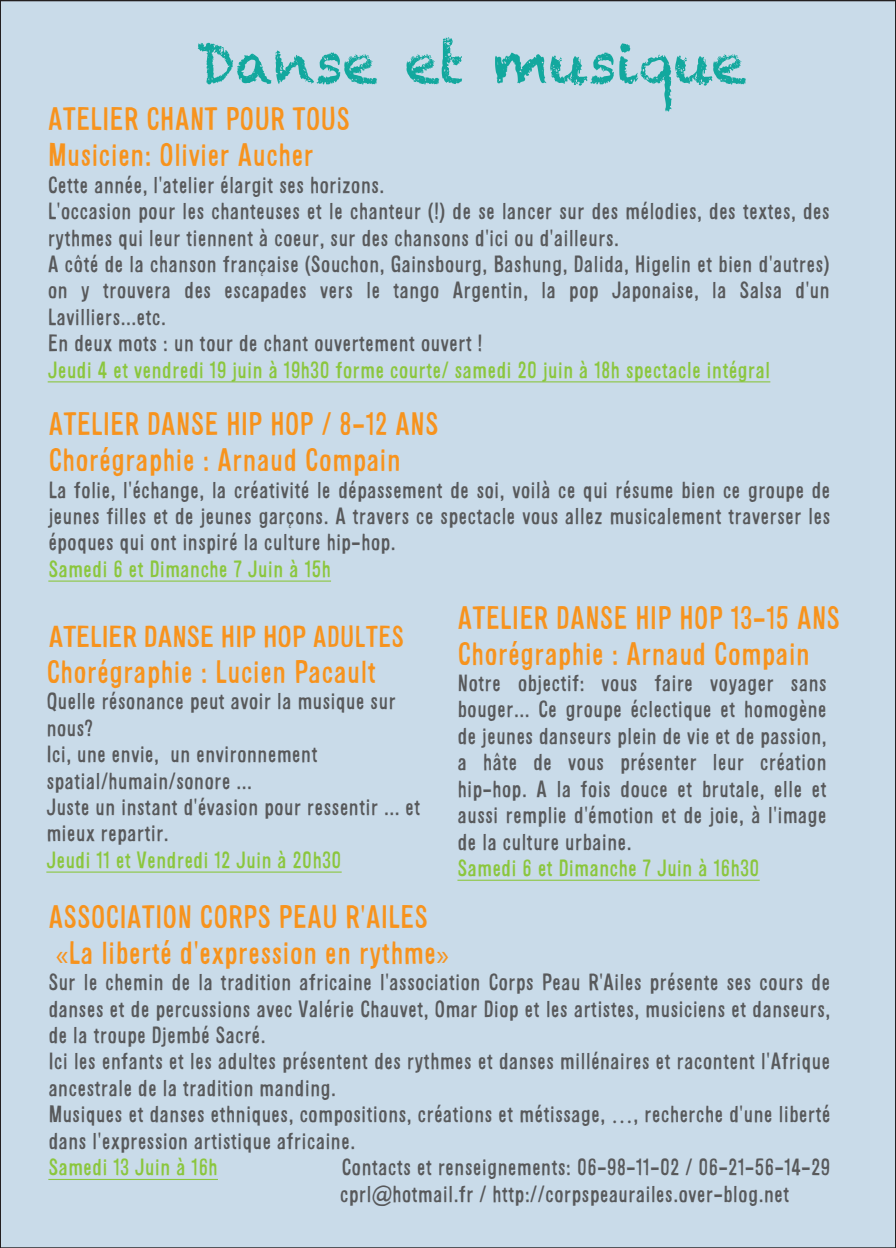
<style>
.page{position:relative;width:896px;height:1248px;background:#fff}
.page>*{position:absolute;margin:0;border:0;box-sizing:border-box;transform-origin:0 0}
.t1{font:56px "Chalkduster";color:#12a89e}
.t2{font:30px/36px "Alsina Ultrajada";color:#f7931d}
.t3{font:28px "Alsina Ultrajada";letter-spacing:-.02em;color:#f7931d;scale:1.09 1}
.t4{font:22px/26.4px "Alsina Ultrajada";color:#58595b}
.t5{font:22px "Alsina Ultrajada";color:#8bc63e}
.s1{font-family:"Myriad Pro"}
</style>
<div class="page">
<div style="left:0;top:0;width:896px;height:1247px;background:#c9dbe9"></div>
<hr style="left:48px;top:580px;width:283px;height:1px;background:#8bc63e">
<hr style="left:48px;top:1178px;width:170px;height:1px;background:#8bc63e">
<hr style="left:46px;top:871px;width:296px;height:1px;background:#8bc63e">
<hr style="left:457px;top:879px;width:303px;height:1px;background:#8bc63e">
<hr style="left:48px;top:381px;width:722px;height:1px;background:#8bc63e">
<h1 class="t1" style="left:197px;top:30px;width:551px">Danse et musique</h1>
<h2 class="t2" style="left:48px;top:100px;width:304px">ATELIER CHANT POUR TOUS<br>Musicien: Olivier Aucher</h2>
<p class="t4" style="left:48px;top:171px;width:784px">Cette année, l'atelier élargit ses horizons.<br>L'occasion pour les chanteuses et le chanteur (!) de se lancer sur des mélodies, des textes, des rythmes qui leur tiennent à coeur, sur des chansons d'ici ou d'ailleurs.<br>A côté de la chanson française (Souchon, Gainsbourg, Bashung, Dalida, Higelin et bien d'autres) on y trouvera des escapades vers le tango Argentin, la pop Japonaise, la Salsa d'un Lavilliers...etc.<br>En deux mots : un tour de chant ouvertement ouvert !</p>
<p class="t5" style="left:48px;top:353px;width:724px">Jeudi 4 et vendredi 19 juin à 19h30 forme courte/ samedi 20 juin à 18h spectacle intégral</p>
<h2 class="t2" style="left:48px;top:405px;width:392px">ATELIER DANSE HIP HOP / 8-12 ANS<br>Chorégraphie : Arnaud Compain</h2>
<p class="t4" style="left:48px;top:476px;width:783px;text-align:justify">La folie, l'échange, la créativité le dépassement de soi, voilà ce qui résume bien ce groupe de jeunes filles et de jeunes garçons. A travers ce spectacle vous allez musicalement traverser les époques qui ont inspiré la culture hip-hop.</p>
<p class="t5" style="left:48px;top:553px;width:284px">Samedi 6 et Dimanche 7 Juin à 15h</p>
<p class="t3" style="left:48px;top:616px;width:328px">ATELIER DANSE HIP HOP ADULTES</p>
<h2 class="t2" style="left:46px;top:652px;width:331px">Chorégraphie : Lucien Pacault</h2>
<p class="t4" style="left:46px;top:687px;width:376px">Quelle résonance peut avoir la musique sur nous?<br>Ici, une envie, un environnement spatial/humain/sonore ...<br>Juste un instant d'évasion pour ressentir ... et mieux repartir.</p>
<p class="t5" style="left:46px;top:843px;width:297px">Jeudi 11 et Vendredi 12 Juin à 20h30</p>
<h2 class="t2" style="left:457px;top:598px;width:384px">ATELIER DANSE HIP HOP 13-15 ANS<br>Chorégraphie : Arnaud Compain</h2>
<p class="t4" style="left:457px;top:669px;width:371px;text-align:justify">Notre objectif: vous faire voyager sans bouger... Ce groupe éclectique et homogène de jeunes danseurs plein de vie et de passion, a hâte de vous présenter leur création hip-hop. A la fois douce et brutale, elle et aussi remplie d'émotion et de joie, à l'image de la culture urbaine.</p>
<p class="t5" style="left:457px;top:852px;width:304px">Samedi 6 et Dimanche 7 Juin à 16h30</p>
<h2 class="t2" style="left:48px;top:897px;width:402px">ASSOCIATION CORPS PEAU R'AILES <span class="s1">«</span>La liberté d'expression en rythme<span class="s1">»</span></h2>
<p class="t4" style="left:48px;top:968px;width:784px">Sur le chemin de la tradition africaine l'association Corps Peau R'Ailes présente ses cours de danses et de percussions avec Valérie Chauvet, Omar Diop et les artistes, musiciens et danseurs, de la troupe Djembé Sacré.<br>Ici les enfants et les adultes présentent des rythmes et danses millénaires et racontent l'Afrique ancestrale de la tradition manding.<br>Musiques et danses ethniques, compositions, créations et métissage, <span class="s1">…</span>, recherche d'une liberté dans l'expression artistique africaine.</p>
<p class="t5" style="left:48px;top:1151px;width:171px">Samedi 13 Juin à 16h</p>
<p class="t4" style="left:340px;top:1153px;width:492px">Contacts et renseignements: 06-98-11-02 / 06-21-56-14-29 cprl@hotmail.fr / http://corpspeaurailes.over-blog.net</p>
</div>
